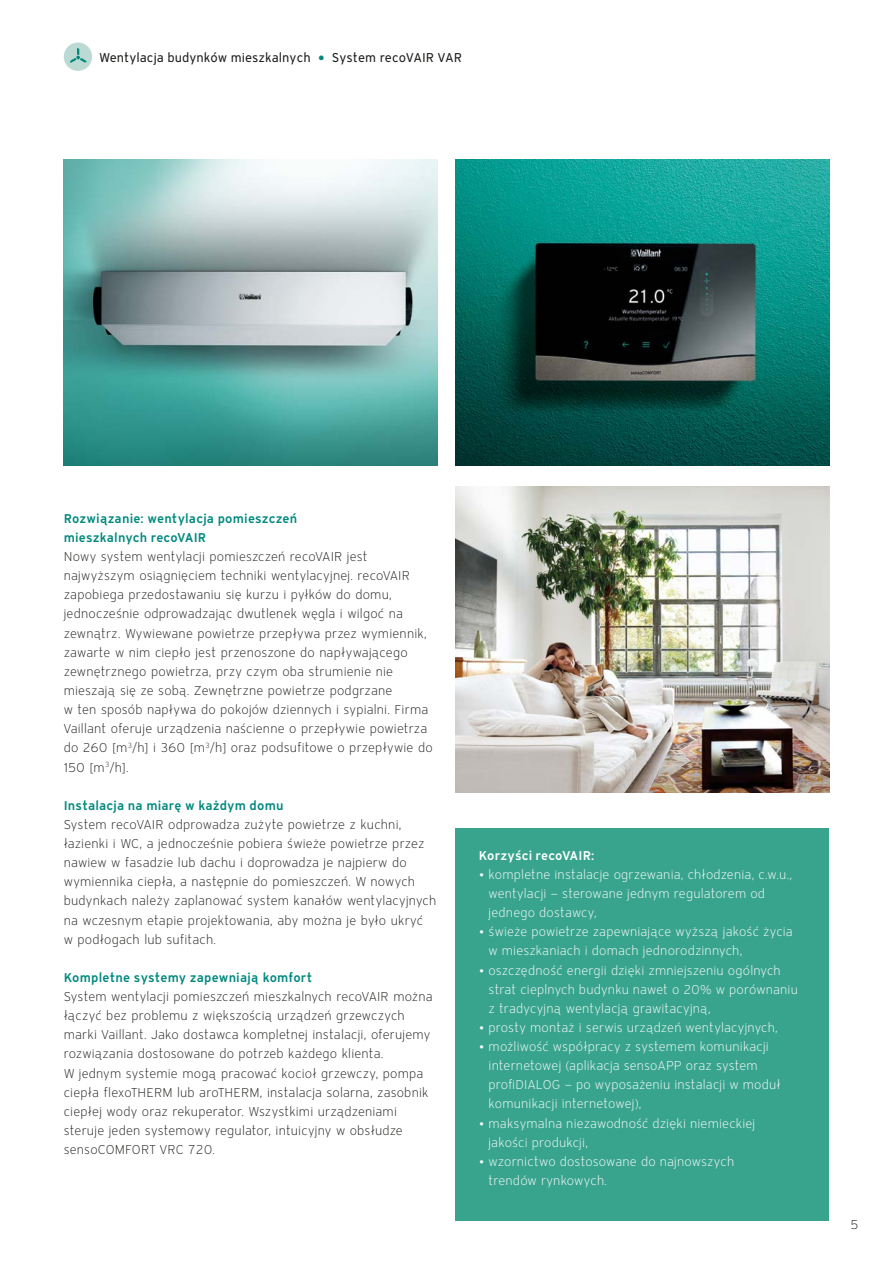
<style>
.page{position:relative;width:893px;height:1263px;background:#fff}
.page>*{position:absolute;margin:0;border:0;box-sizing:border-box;transform-origin:0 0}
.t1{font:300 12.75px/19.2px "Vaillant 16";letter-spacing:.01em;color:#1d1d1b}
.t2{font:300 12.75px/19.2px "Vaillant 16";letter-spacing:.01em;color:#fff}
.t3{font:600 12.75px/19.2px "Vaillant 16";letter-spacing:.01em;color:#00897e}
.t4{font:12.75px "Vaillant 16";color:#1d1d1b}
.t5{font:600 12.75px "Vaillant 16";letter-spacing:.01em;color:#fff}
.s1{color:#00897e}
</style>
<div class="page">
<div style="left:456px;top:827px;width:373px;height:393px;background:#39a48e"></div>
<img style="left:64px;top:159px;width:373px;height:306px">
<img style="left:456px;top:159px;width:373px;height:306px">
<img style="left:456px;top:486px;width:373px;height:306px">
<div style="left:64px;top:43px;width:28px;height:28px;background:#bcdad4;border-radius:50%"></div>
<svg style="left:70px;top:48px;width:17px;height:15px"></svg>
<p class="t4" style="left:99px;top:49px;width:365px">Wentylacja budynków mieszkalnych <span class="s1">⬤</span> System recoVAIR VAR</p>
<p class="t3" style="left:64px;top:508px;width:235px">Rozwiązanie: wentylacja pomieszczeń mieszkalnych recoVAIR</p>
<p class="t1" style="left:64px;top:547px;width:370px">Nowy system wentylacji pomieszczeń recoVAIR jest najwyższym osiągnięciem techniki wentylacyjnej. recoVAIR zapobiega przedostawaniu się kurzu i pyłków do domu, jednocześnie odprowadzając dwutlenek węgla i wilgoć na zewnątrz. Wywiewane powietrze przepływa przez wymiennik, zawarte w nim ciepło jest przenoszone do napływającego zewnętrznego powietrza, przy czym oba strumienie nie mieszają się ze sobą. Zewnętrzne powietrze podgrzane<br>w ten sposób napływa do pokojów dziennych i sypialni. Firma Vaillant oferuje urządzenia naścienne o przepływie powietrza do 260 [m<sup>3</sup>/h] i 360 [m<sup>3</sup>/h] oraz podsufitowe o przepływie do 150 [m<sup>3</sup>/h].</p>
<p class="t3" style="left:64px;top:795px;width:221px">Instalacja na miarę w każdym domu</p>
<p class="t1" style="left:64px;top:815px;width:374px">System recoVAIR odprowadza zużyte powietrze z kuchni, łazienki i WC, a jednocześnie pobiera świeże powietrze przez nawiew w fasadzie lub dachu i doprowadza je najpierw do wymiennika ciepła, a następnie do pomieszczeń. W nowych budynkach należy zaplanować system kanałów wentylacyjnych na wczesnym etapie projektowania, aby można je było ukryć<br>w podłogach lub sufitach.</p>
<p class="t3" style="left:64px;top:967px;width:250px">Kompletne systemy zapewniają komfort</p>
<p class="t1" style="left:64px;top:987px;width:370px">System wentylacji pomieszczeń mieszkalnych recoVAIR można łączyć bez problemu z większością urządzeń grzewczych marki Vaillant. Jako dostawca kompletnej instalacji, oferujemy rozwiązania dostosowane do potrzeb każdego klienta.<br>W jednym systemie mogą pracować kocioł grzewczy, pompa ciepła flexoTHERM lub aroTHERM, instalacja solarna, zasobnik ciepłej wody oraz rekuperator. Wszystkimi urządzeniami steruje jeden systemowy regulator, intuicyjny w obsłudze sensoCOMFORT VRC 720.</p>
<p class="t5" style="left:479px;top:847px;width:117px">Korzyści recoVAIR:</p>
<p class="t2" style="left:489px;top:865px;width:305px;text-indent:-10px">• kompletne instalacje ogrzewania, chłodzenia, c.w.u., wentylacji — sterowane jednym regulatorem od jednego dostawcy,</p>
<p class="t2" style="left:489px;top:922px;width:306px;text-indent:-10px">• świeże powietrze zapewniające wyższą jakość życia w mieszkaniach i domach jednorodzinnych,</p>
<p class="t2" style="left:489px;top:960px;width:311px;text-indent:-10px">• oszczędność energii dzięki zmniejszeniu ogólnych strat cieplnych budynku nawet o 20% w porównaniu z tradycyjną wentylacją grawitacyjną,</p>
<p class="t2" style="left:479px;top:1018px;width:301px">• prosty montaż i serwis urządzeń wentylacyjnych,</p>
<p class="t2" style="left:489px;top:1037px;width:294px;text-indent:-10px">• możliwość współpracy z systemem komunikacji internetowej (aplikacja sensoAPP oraz system profiDIALOG — po wyposażeniu instalacji w moduł komunikacji internetowej),</p>
<p class="t2" style="left:489px;top:1113px;width:268px;text-indent:-10px">• maksymalna niezawodność dzięki niemieckiej jakości produkcji,</p>
<p class="t2" style="left:489px;top:1151px;width:247px;text-indent:-10px">• wzornictwo dostosowane do najnowszych trendów rynkowych.</p>
<p class="t1" style="left:850px;top:1215px;width:10px">5</p>
</div>
